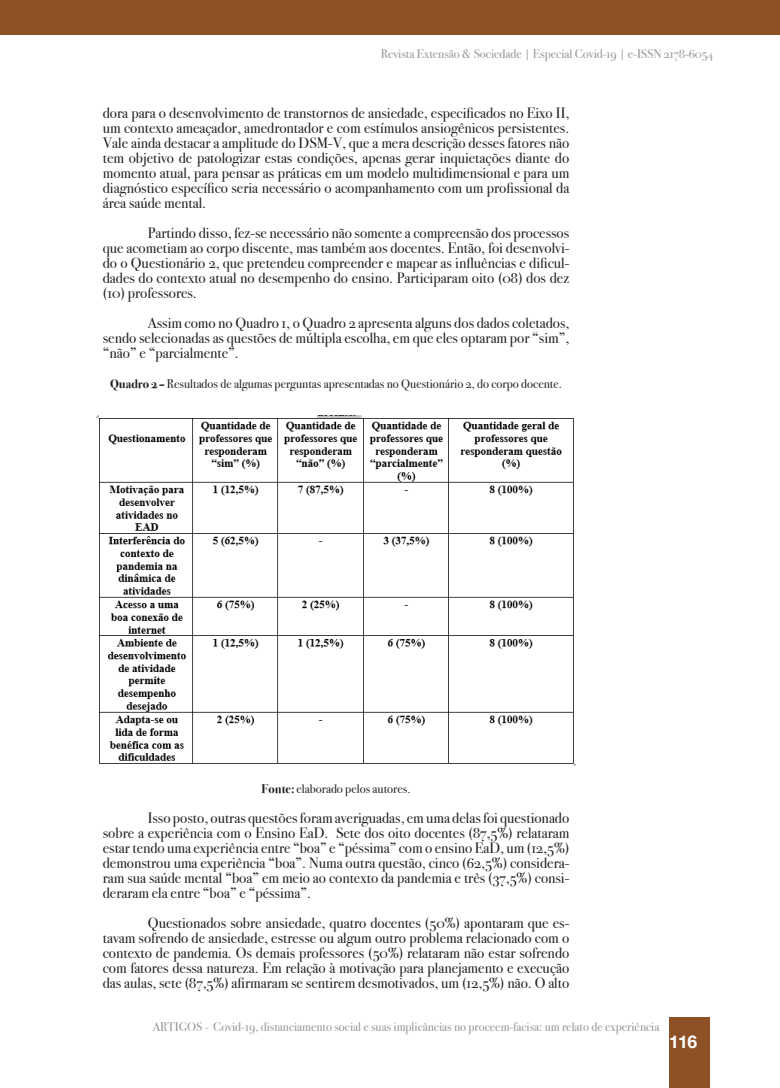
<style>
.page{position:relative;width:780px;height:1088px;background:#fff}
.page>*{position:absolute;margin:0;border:0;box-sizing:border-box;transform-origin:0 0}
.t1{font:700 17.5px "Helvetica Neue";color:#fff}
.TEXTO_NORMAL_e_REF{font:15px/15px "Bodoni Svty Two OSITCTT";color:#231f20;text-align:justify}
.t2{font:12.5px "Bodoni Svty Two OSITCTT";color:#949699}
.LEGENDAS{font:12.5px "Bodoni Svty Two OSITCTT";color:#231f20}
.s1{font-weight:700}
</style>
<div class="page">
<div style="left:669px;top:1017px;width:40px;height:71px;background:#8e5126"></div>
<div style="left:0;top:1px;width:779px;height:34px;background:#8e5126"></div>
<img style="left:97px;top:415px;width:478px;height:351px">
<p class="t2" style="left:381px;top:46px;width:334px">Revista Extensão &amp; Sociedade | Especial Covid-19 | e-ISSN 2178-6054</p>
<p class="TEXTO_NORMAL_e_REF" style="left:103px;top:105px;width:468px">dora para o desenvolvimento de transtornos de ansiedade, especificados no Eixo II, um contexto ameaçador, amedrontador e com estímulos ansiogênicos persistentes.<br>Vale ainda destacar a amplitude do DSM-V, que a mera descrição desses fatores não tem objetivo de patologizar estas condições, apenas gerar inquietações diante do momento atual, para pensar as práticas em um modelo multidimensional e para um diagnóstico específico seria necessário o acompanhamento com um profissional da área saúde mental.</p>
<p class="TEXTO_NORMAL_e_REF" style="left:103px;top:225px;width:468px;text-indent:45px">Partindo disso, fez-se necessário não somente a compreensão dos processos que acometiam ao corpo discente, mas também aos docentes. Então, foi desenvolvi&shy;do o Questionário 2, que pretendeu compreender e mapear as influências e dificul&shy;dades do contexto atual no desempenho do ensino. Participaram oito (08) dos dez (10) professores.</p>
<p class="TEXTO_NORMAL_e_REF" style="left:103px;top:315px;width:468px;text-indent:45px">Assim como no Quadro 1, o Quadro 2 apresenta alguns dos dados coletados, sendo selecionadas as questões de múltipla escolha, em que eles optaram por “sim”, “não” e “parcialmente”.</p>
<p class="LEGENDAS" style="left:110px;top:376px;width:453px"><span class="s1">Quadro 2 –</span> Resultados de algumas perguntas apresentadas no Questionário 2, do corpo docente.</p>
<p class="LEGENDAS" style="left:261px;top:781px;width:151px"><span class="s1">Fonte:</span> elaborado pelos autores.</p>
<p class="TEXTO_NORMAL_e_REF" style="left:103px;top:810px;width:468px;text-indent:45px">Isso posto, outras questões foram averiguadas, em uma delas foi questionado sobre a experiência com o Ensino EaD. Sete dos oito docentes (87,5%) relataram estar tendo uma experiência entre “boa” e “péssima” com o ensino EaD, um (12,5%) demonstrou uma experiência “boa”. Numa outra questão, cinco (62,5%) considera&shy;ram sua saúde mental “boa” em meio ao contexto da pandemia e três (37,5%) consi&shy;deraram ela entre “boa” e “péssima”.</p>
<p class="TEXTO_NORMAL_e_REF" style="left:103px;top:915px;width:468px;text-indent:45px">Questionados sobre ansiedade, quatro docentes (50%) apontaram que es&shy;tavam sofrendo de ansiedade, estresse ou algum outro problema relacionado com o contexto de pandemia. Os demais professores (50%) relataram não estar sofrendo com fatores dessa natureza. Em relação à motivação para planejamento e execução das aulas, sete (87,5%) afirmaram se sentirem desmotivados, um (12,5%) não. O alto</p>
<p class="t2" style="left:153px;top:1019px;width:508px">ARTIGOS - Covid-19, distanciamento social e suas implicâncias no proceem-facisa: um relato de experiência</p>
<p class="t1" style="left:669px;top:1031px;width:30px">116</p>
</div>
